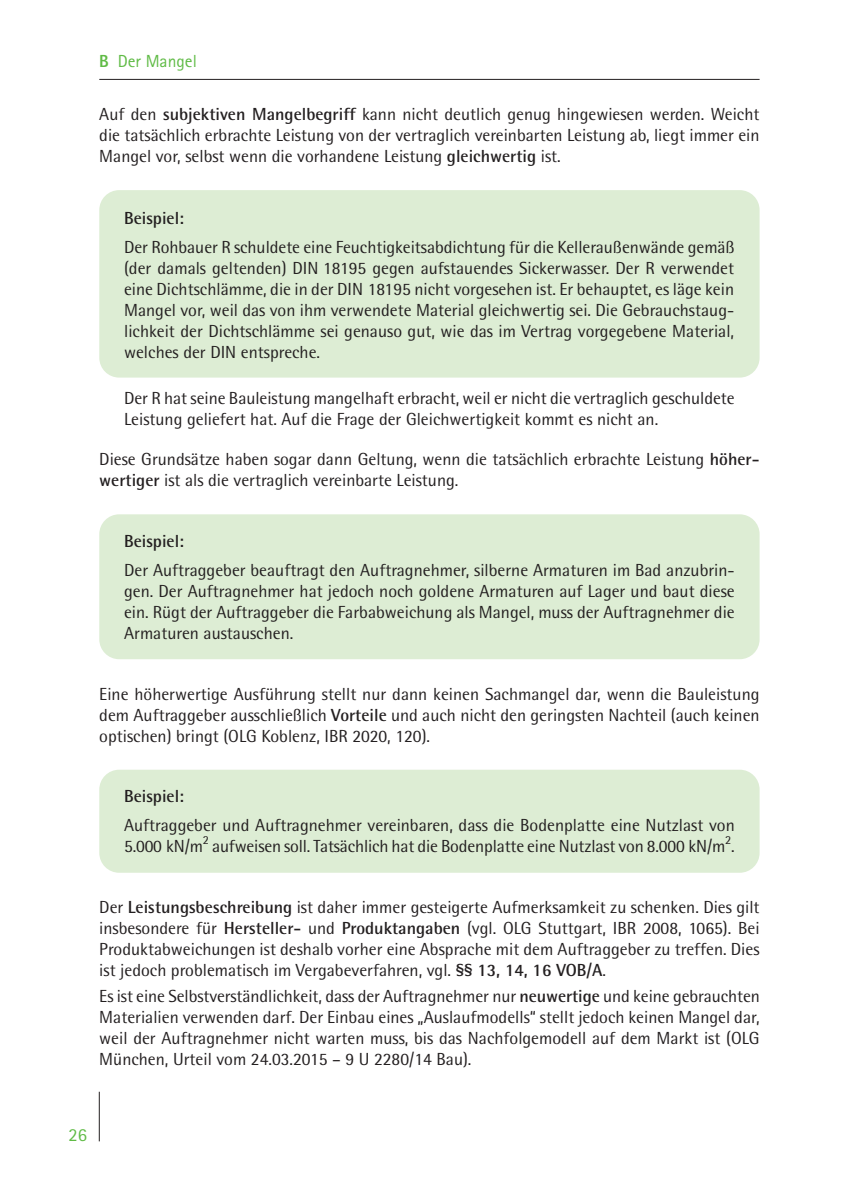
<style>
.page{position:relative;width:844px;height:1191px;background:#fff}
.page>*{position:absolute;margin:0;border:0;box-sizing:border-box;transform-origin:0 0}
.t1{font:18.38px "Rotis Sans Serif Std";color:#60bb46}
.t2{font:17.5px/21px "Rotis Semi Sans Std";color:#231f20;text-align:justify}
.t3{font:700 17.5px "Rotis Semi Sans Std";color:#231f20}
.t4{font:17.5px "Rotis Sans Serif Std";color:#60bb46}
.t5{font:12.25px "Rotis Semi Sans Std";color:#231f20}
.s1{font-weight:800}
.s2{font-weight:700}
</style>
<div class="page">
<hr style="left:99px;top:79px;width:660px;height:1px;background:#231f20">
<hr style="left:99px;top:1091px;width:1px;height:50px;background:#231f20">
<div style="left:99px;top:190px;width:660px;height:187px;background:#ddedd4;border-radius:20px"></div>
<div style="left:99px;top:514px;width:660px;height:145px;background:#ddedd4;border-radius:20px"></div>
<div style="left:99px;top:769px;width:660px;height:103px;background:#ddedd4;border-radius:20px"></div>
<p class="t4" style="left:99px;top:51px;width:99px"><span class="s1">B</span> Der Mangel</p>
<p class="t2" style="left:99px;top:103px;width:661px">Auf den <span class="s2">subjektiven Mangelbegriff</span> kann nicht deutlich genug hingewiesen werden. Weicht die tatsächlich erbrachte Leistung von der vertraglich vereinbarten Leistung ab, liegt immer ein Mangel vor, selbst wenn die vorhandene Leistung <span class="s2">gleichwertig</span> ist.</p>
<p class="t3" style="left:124px;top:207px;width:61px">Beispiel:</p>
<p class="t2" style="left:124px;top:236px;width:612px">Der Rohbauer R schuldete eine Feuchtigkeitsabdichtung für die Kelleraußenwände gemäß (der damals geltenden) DIN 18195 gegen aufstauendes Sickerwasser. Der R verwendet eine Dichtschlämme, die in der DIN 18195 nicht vorgesehen ist. Er behauptet, es läge kein Mangel vor, weil das von ihm verwendete Material gleichwertig sei. Die Gebrauchstaug&shy;lichkeit der Dichtschlämme sei genauso gut, wie das im Vertrag vorgegebene Material, welches der DIN entspreche.</p>
<p class="t2" style="left:124px;top:387px;width:612px">Der R hat seine Bauleistung mangelhaft erbracht, weil er nicht die vertraglich geschuldete<br>Leistung geliefert hat. Auf die Frage der Gleichwertigkeit kommt es nicht an.</p>
<p class="t2" style="left:99px;top:448px;width:661px">Diese Grundsätze haben sogar dann Geltung, wenn die tatsächlich erbrachte Leistung <span class="s2">höher&shy;wertiger</span> ist als die vertraglich vereinbarte Leistung.</p>
<p class="t3" style="left:124px;top:530px;width:61px">Beispiel:</p>
<p class="t2" style="left:124px;top:559px;width:612px">Der Auftraggeber beauftragt den Auftragnehmer, silberne Armaturen im Bad anzubrin&shy;gen. Der Auftragnehmer hat jedoch noch goldene Armaturen auf Lager und baut diese ein. Rügt der Auftraggeber die Farbabweichung als Mangel, muss der Auftragnehmer die Armaturen austauschen.</p>
<p class="t2" style="left:99px;top:683px;width:661px">Eine höherwertige Ausführung stellt nur dann keinen Sachmangel dar, wenn die Bauleistung dem Auftraggeber ausschließlich <span class="s2">Vorteile</span> und auch nicht den geringsten Nachteil (auch keinen optischen) bringt (OLG Koblenz, IBR 2020, 120).</p>
<p class="t3" style="left:124px;top:785px;width:61px">Beispiel:</p>
<p class="t2" style="left:124px;top:814px;width:612px">Auftraggeber und Auftragnehmer vereinbaren, dass die Bodenplatte eine Nutzlast von<br>5.000 kN/m</p>
<p class="t5" style="left:203px;top:833px;width:8px">2</p>
<p class="t2" style="left:212px;top:835px;width:524px">aufweisen soll. Tatsächlich hat die Bodenplatte eine Nutzlast von 8.000 kN/m .</p>
<p class="t5" style="left:725px;top:833px;width:8px">2</p>
<p class="t2" style="left:99px;top:896px;width:661px">Der <span class="s2">Leistungsbeschreibung</span> ist daher immer gesteigerte Aufmerksamkeit zu schenken. Dies gilt insbesondere für <span class="s2">Hersteller-</span> und <span class="s2">Produktangaben</span> (vgl. OLG Stuttgart, IBR 2008, 1065). Bei Produktabweichungen ist deshalb vorher eine Absprache mit dem Auftraggeber zu treffen. Dies ist jedoch problematisch im Vergabeverfahren, vgl. <span class="s2">§§ 13, 14, 16 VOB/A</span>.</p>
<p class="t2" style="left:99px;top:985px;width:662px">Es ist eine Selbstverständlichkeit, dass der Auftragnehmer nur <span class="s2">neuwertige</span> und keine gebrauchten Materialien verwenden darf. Der Einbau eines „Auslaufmodells“ stellt jedoch keinen Mangel dar, weil der Auftragnehmer nicht warten muss, bis das Nachfolgemodell auf dem Markt ist (OLG München, Urteil vom 24.03.2015 – 9 U 2280/14 Bau).</p>
<p class="t1" style="left:68px;top:1124px;width:20px">26</p>
</div>
